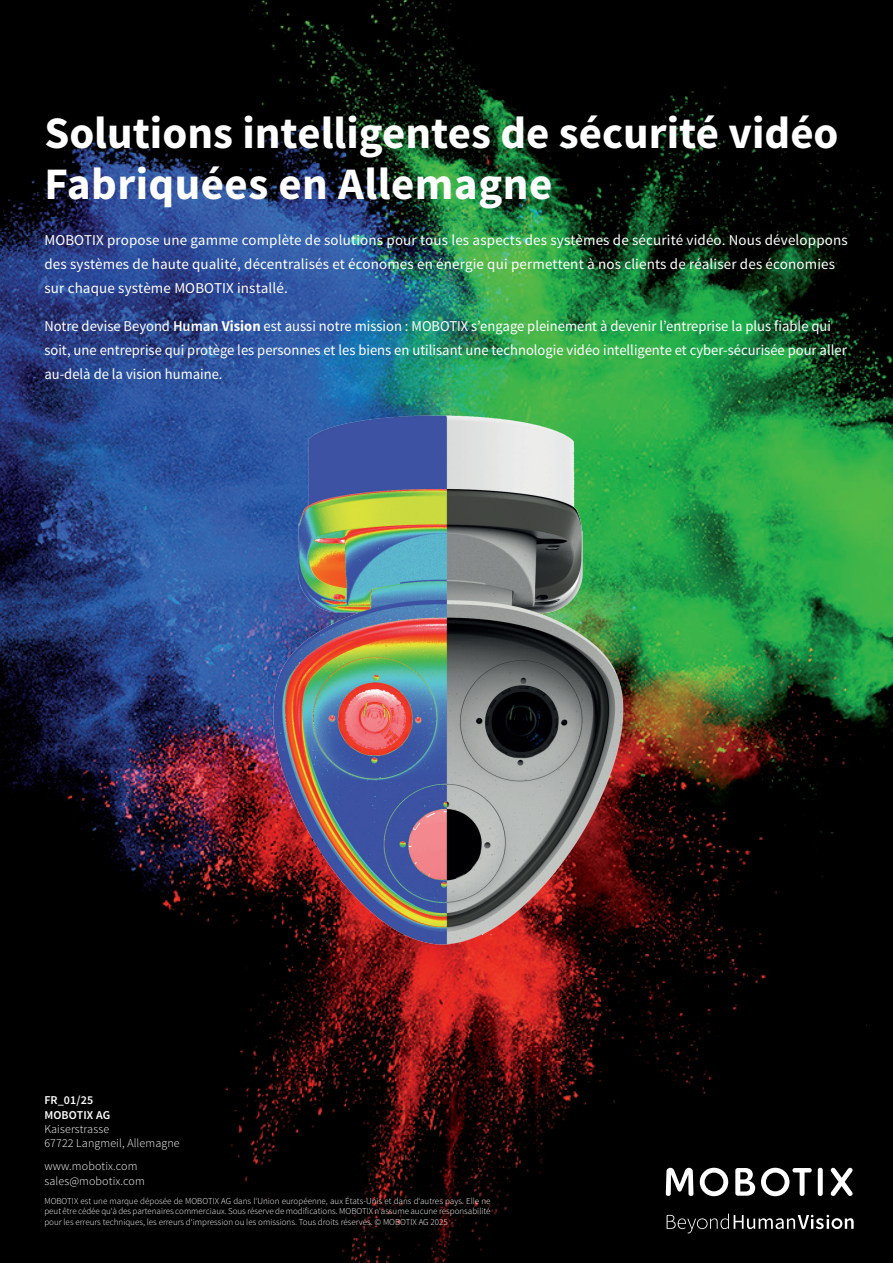
<style>
.page{position:relative;width:893px;height:1263px;background:#fff}
.page>*{position:absolute;margin:0;border:0;box-sizing:border-box;transform-origin:0 0}
.t1{font:700 45px/51px "Source Sans Pro";color:#fff}
.t2{font:15px/24px "Source Sans Pro";color:#fff}
.t3{font:300 12px/14.4px "Source Sans Pro";letter-spacing:.01em;color:#fff}
.t4{font:600 12px/14.4px "Source Sans Pro";letter-spacing:.01em;color:#fff}
.t5{font:300 9px/10.5px "Source Sans Pro";color:#fff;text-align:justify}
.s1{font-weight:600}
.s2{font-weight:700}
</style>
<div class="page">
<img style="left:0;top:0;width:893px;height:1263px">
<img style="left:265px;top:412px;width:365px;height:532px">
<svg style="left:666px;top:1168px;width:27px;height:28px"></svg>
<svg style="left:735px;top:1168px;width:20px;height:28px"></svg>
<div style="left:818px;top:1168px;width:5px;height:28px;background:#fff;border-radius:3px"></div>
<svg style="left:831px;top:1168px;width:21px;height:28px"></svg>
<svg style="left:700px;top:1168px;width:28px;height:28px"></svg>
<svg style="left:761px;top:1168px;width:51px;height:28px"></svg>
<svg style="left:667px;top:1213px;width:187px;height:20px;background:#2f2f2f"></svg>
<h1 class="t1" style="left:44px;top:109px;width:796px">Solutions intelligentes de sécurité vidéo<br>Fabriquées en Allemagne</h1>
<p class="t2" style="left:44px;top:229px;width:805px">MOBOTIX propose une gamme complète de solutions pour tous les aspects des systèmes de sécurité vidéo. Nous développons des systèmes de haute qualité, décentralisés et économes en énergie qui permettent à nos clients de réaliser des économies sur chaque système MOBOTIX installé.</p>
<p class="t2" style="left:44px;top:314px;width:804px">Notre devise Beyond <span class="s1">Human</span> <span class="s2">Vision</span> est aussi notre mission : MOBOTIX s’engage pleinement à devenir l’entreprise la plus fiable qui soit, une entreprise qui protège les personnes et les biens en utilisant une technologie vidéo intelligente et cyber-sécurisée pour aller au-delà de la vision humaine.</p>
<p class="t4" style="left:44px;top:1093px;width:67px">FR_01/25<br>MOBOTIX AG</p>
<p class="t3" style="left:44px;top:1122px;width:137px">Kaiserstrasse<br>67722 Langmeil, Allemagne</p>
<p class="t3" style="left:44px;top:1159px;width:102px">www.mobotix.com sales@mobotix.com</p>
<p class="t5" style="left:44px;top:1195px;width:448px">MOBOTIX est une marque déposée de MOBOTIX AG dans l‘Union européenne, aux États-Unis et dans d‘autres pays. Elle ne peut être cédée qu‘à des partenaires commerciaux. Sous réserve de modifications. MOBOTIX n‘assume aucune responsabilité pour les erreurs techniques, les erreurs d‘impression ou les omissions. Tous droits réservés. © MOBOTIX AG 2025</p>
</div>
